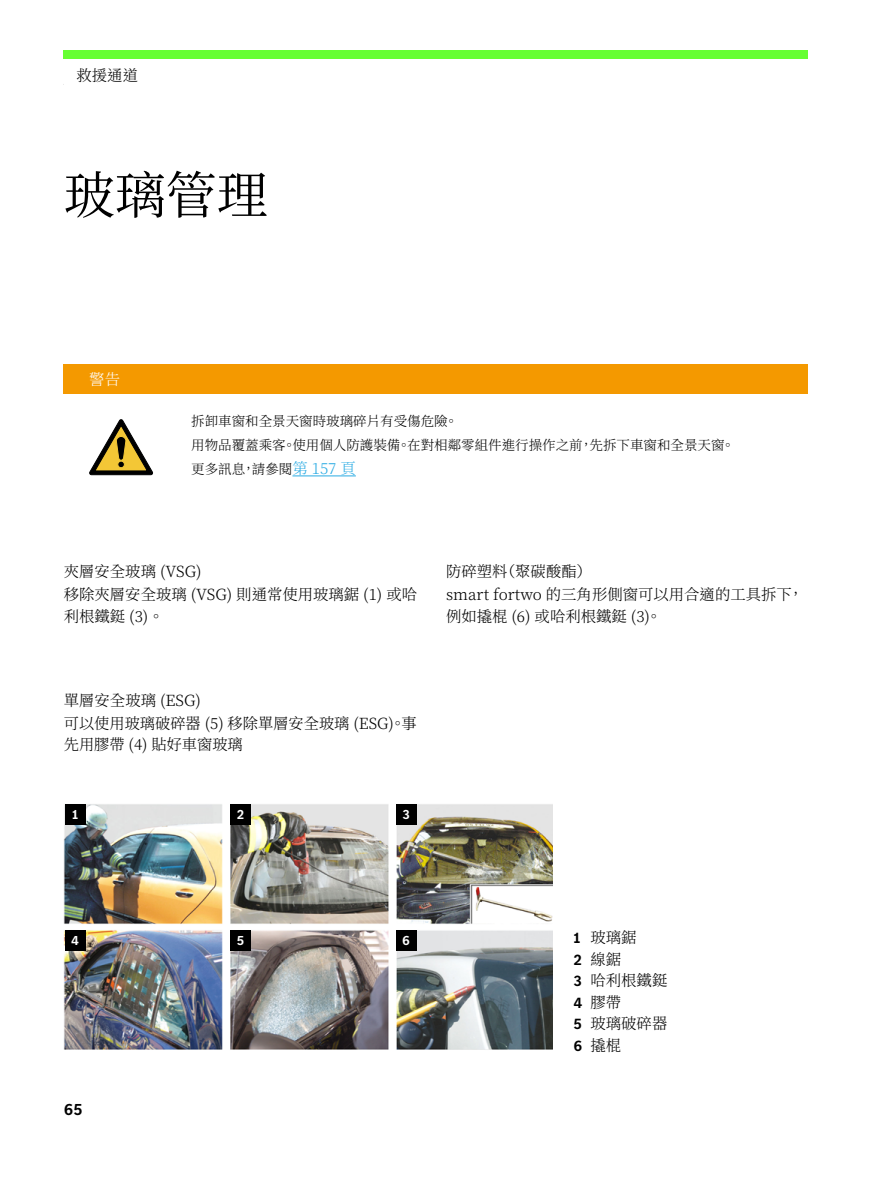
<style>
.page{position:relative;width:893px;height:1191px;background:#fff}
.page>*{position:absolute;margin:0;border:0;box-sizing:border-box;transform-origin:0 0}
.t1{font:51px "Noto Serif TC";color:#000}
.t2{font:700 16.5px "MB Corpo S Text";color:#000}
.t3{font:300 15.3px/21.5px "Noto Serif TC";color:#000}
.t4{font:300 15.3px "Noto Serif TC";color:#fff}
.t5{font:300 13.5px/24px "Noto Serif TC";color:#000}
.t6{font:700 13.5px "MB Corpo S Text";color:#fff}
.s1{font-size:15.3px;color:#2babe3}
.s2{font-family:"MB Corpo S Text";font-weight:700}
</style>
<div class="page">
<div style="left:64px;top:50px;width:744px;height:8px;background:#6f3"></div>
<div style="left:64px;top:364px;width:744px;height:30px;background:#f49900"></div>
<svg style="left:90px;top:419px;width:63px;height:56px"></svg>
<hr style="left:292px;top:475px;width:64px;height:1px;background:#2babe3">
<img style="left:63px;top:804px;width:490px;height:246px">
<div style="left:396px;top:930px;width:21px;height:21px;background:#000"></div>
<div style="left:231px;top:930px;width:20px;height:21px;background:#000"></div>
<div style="left:65px;top:930px;width:21px;height:21px;background:#000"></div>
<div style="left:396px;top:804px;width:21px;height:21px;background:#000"></div>
<div style="left:231px;top:804px;width:20px;height:21px;background:#000"></div>
<div style="left:65px;top:804px;width:21px;height:21px;background:#000"></div>
<p class="t3" style="left:77px;top:65px;width:63px">救援通道</p>
<h1 class="t1" style="left:64px;top:166px;width:205px">玻璃管理</h1>
<p class="t4" style="left:89px;top:370px;width:32px">警告</p>
<p class="t5" style="left:191px;top:409px;width:545px">拆卸車窗和全景天窗時玻璃碎片有受傷危險。<br>用物品覆蓋乘客。使用個人防護裝備。在對相鄰零組件進行操作之前，先拆下車窗和全景天窗。更多訊息，請參閱<span class="s1">第 157 頁</span></p>
<p class="t3" style="left:64px;top:561px;width:139px">夾層安全玻璃 (VSG)</p>
<p class="t3" style="left:64px;top:584px;width:355px">移除夾層安全玻璃 (VSG) 則通常使用玻璃鋸 (1) 或哈利根鐵鋌 (3) 。</p>
<p class="t3" style="left:64px;top:690px;width:139px">單層安全玻璃 (ESG)</p>
<p class="t3" style="left:64px;top:713px;width:354px">可以使用玻璃破碎器 (5) 移除單層安全玻璃 (ESG)。事先用膠帶 (4) 貼好車窗玻璃</p>
<p class="t6" style="left:72px;top:805px;width:8px">1</p>
<p class="t6" style="left:237px;top:805px;width:9px">2</p>
<p class="t6" style="left:402px;top:805px;width:9px">3</p>
<p class="t3" style="left:446px;top:561px;width:147px">防碎塑料（聚碳酸酯）</p>
<p class="t3" style="left:446px;top:584px;width:359px">smart fortwo 的三角形側窗可以用合適的工具拆下，例如撬棍 (6) 或哈利根鐵鋌 (3)。</p>
<p class="t6" style="left:71px;top:931px;width:9px">4</p>
<p class="t6" style="left:237px;top:931px;width:9px">5</p>
<p class="t6" style="left:402px;top:931px;width:9px">6</p>
<p class="t2" style="left:64px;top:1098px;width:20px">65</p>
<p class="t3" style="left:573px;top:927px;width:95px"><span class="s2">1</span> 玻璃鋸<br><span class="s2">2</span> 線鋸<br><span class="s2">3</span> 哈利根鐵鋌<br><span class="s2">4</span> 膠帶<br><span class="s2">5</span> 玻璃破碎器<br><span class="s2">6</span> 撬棍</p>
</div>
